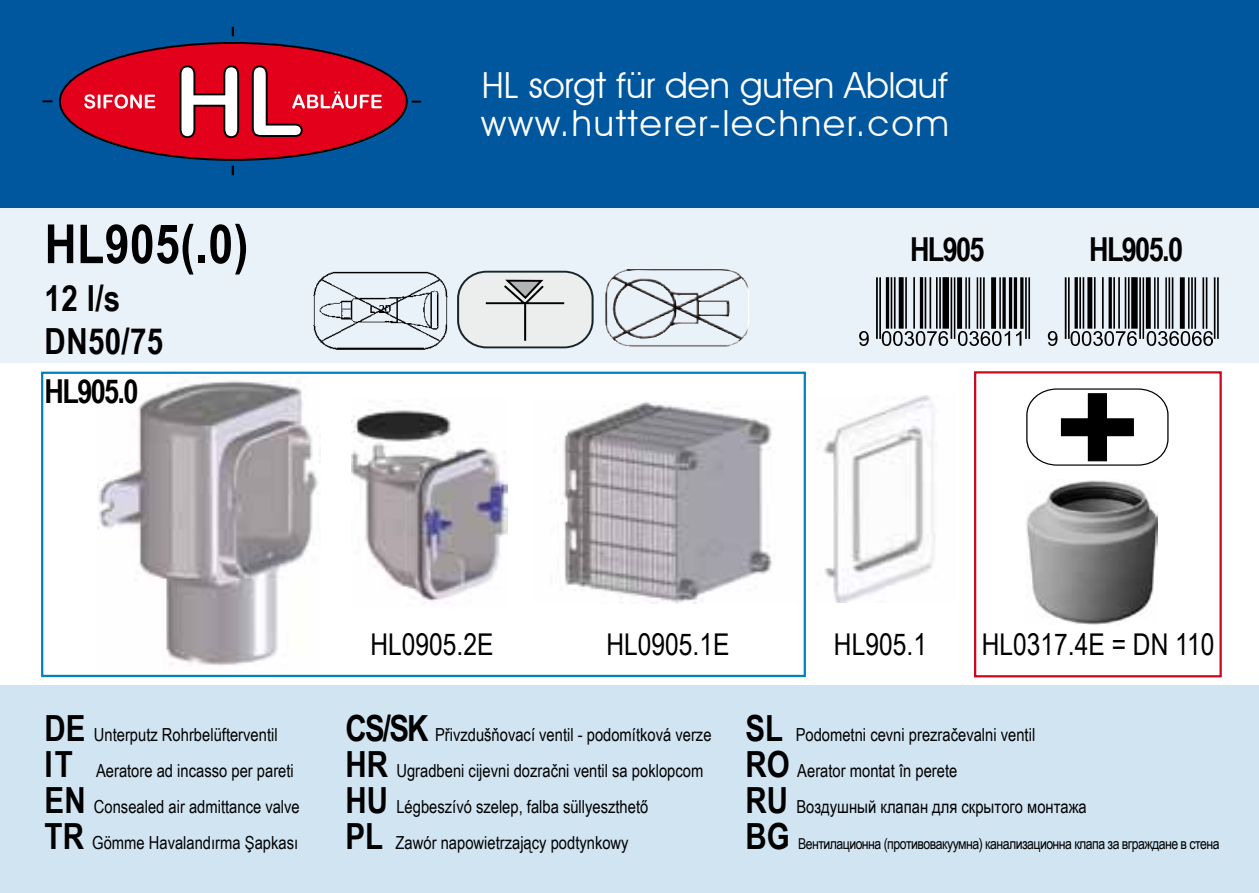
<style>
.page{position:relative;width:1259px;height:893px;background:#fff}
.page>*{position:absolute;margin:0;border:0;box-sizing:border-box;transform-origin:0 0}
.t1{font:136.5px "Code EAN Red";color:#000}
.t2{font:700 54px "Arial Narrow";letter-spacing:.01em;color:#000}
.t3{font:36px/38.7px "Avant Garde IT Cby BT";color:#fff}
.t4{font:700 36px/43.2px "Arial Narrow";letter-spacing:.01em;color:#000}
.t5{font:700 33px "Arial Narrow";letter-spacing:-.05em;color:#000}
.t6{font:30px "Arial Narrow";color:#000}
.t7{font:18px/36px "Arial Narrow";color:#000}
.t8{font:15px "Arial Narrow";letter-spacing:-.035em;color:#000}
.s1{font-weight:700;font-size:36px}
</style>
<div class="page">
<div style="left:0;top:685px;width:1259px;height:208px;background:#d1e4f2"></div>
<div style="left:974px;top:371px;width:247px;height:306px;border:2px solid #cd071e"></div>
<div style="left:0;top:208px;width:1259px;height:155px;background:#e9f1f9"></div>
<div style="left:0;top:0;width:1259px;height:207px;background:#00579d"></div>
<svg style="left:43px;top:42px;width:378px;height:119px"></svg>
<svg style="left:84px;top:94px;width:71px;height:15px"></svg>
<svg style="left:178px;top:64px;width:204px;height:75px;background:#d63a4d"></svg>
<svg style="left:232px;top:166px;width:2px;height:9px"></svg>
<svg style="left:232px;top:27px;width:2px;height:9px"></svg>
<img style="left:313px;top:271px;width:135px;height:79px">
<img style="left:605px;top:269px;width:144px;height:78px">
<div style="left:458px;top:272px;width:134px;height:75px;background:#eceded;border-radius:28px"></div>
<div style="left:457px;top:271px;width:136px;height:77px;border:2px solid #18262c;border-radius:28px"></div>
<svg style="left:485px;top:279px;width:80px;height:27px"></svg>
<hr style="left:524px;top:304px;width:2px;height:37px;background:#000">
<img style="left:823px;top:395px;width:112px;height:207px">
<img style="left:561px;top:402px;width:211px;height:202px">
<img style="left:351px;top:409px;width:156px;height:195px">
<img style="left:98px;top:380px;width:222px;height:286px">
<svg style="left:1026px;top:388px;width:142px;height:78px"></svg>
<img style="left:1026px;top:480px;width:131px;height:144px">
<div style="left:41px;top:372px;width:765px;height:305px;border:2px solid #0081c1"></div>
<h3 class="t3" style="left:481px;top:65px;width:469px">HL sorgt für den guten Ablauf www.hutterer-lechner.com</h3>
<h2 class="t2" style="left:45px;top:203px;width:205px">HL905(.0)</h2>
<h3 class="t4" style="left:45px;top:275px;width:120px">12 l/s<br>DN50/75</h3>
<h1 class="t1" style="left:858px;top:219px;width:368px">9&lt;ALOASG=adgabb&gt;9&lt;ALOASG=adgagg&gt;</h1>
<h3 class="t5" style="left:910px;top:224px;width:76px">HL905</h3>
<h3 class="t5" style="left:1089px;top:224px;width:95px">HL905.0</h3>
<h3 class="t5" style="left:45px;top:366px;width:95px">HL905.0</h3>
<h3 class="t6" style="left:370px;top:622px;width:125px">HL0905.2E</h3>
<h3 class="t6" style="left:606px;top:622px;width:125px">HL0905.1E</h3>
<h3 class="t6" style="left:834px;top:622px;width:94px">HL905.1</h3>
<h3 class="t6" style="left:981px;top:622px;width:234px">HL0317.4E = DN 110</h3>
<p class="t7" style="left:45px;top:716px;width:257px"><span class="s1">DE</span> Unterputz Rohrbelüfterventil <span class="s1">IT</span> Aeratore ad incasso per pareti <span class="s1">EN</span> Consealed air admittance valve <span class="s1">TR</span> Gömme Havalandırma Şapkası</p>
<p class="t7" style="left:745px;top:716px;width:343px"><span class="s1">SL</span> Podometni cevni prezračevalni ventil<br><span class="s1">RO</span> Aerator montat în perete<br><span class="s1">RU</span> Воздушный клапан для скрытого монтажа</p>
<p class="t7" style="left:345px;top:716px;width:367px"><span class="s1">CS/SK</span> Přivzdušňovací ventil - podomítková verze <span class="s1">HR</span> Ugradbeni cijevni dozračni ventil sa poklopcom <span class="s1">HU</span> Légbeszívó szelep, falba süllyeszthető<br><span class="s1">PL</span> Zawór napowietrzający podtynkowy</p>
<p class="t8" style="left:745px;top:833px;width:475px"><span class="s1">BG</span> Вентилационна (противовакуумна) канализационна клапа за вграждане в стена</p>
</div>
